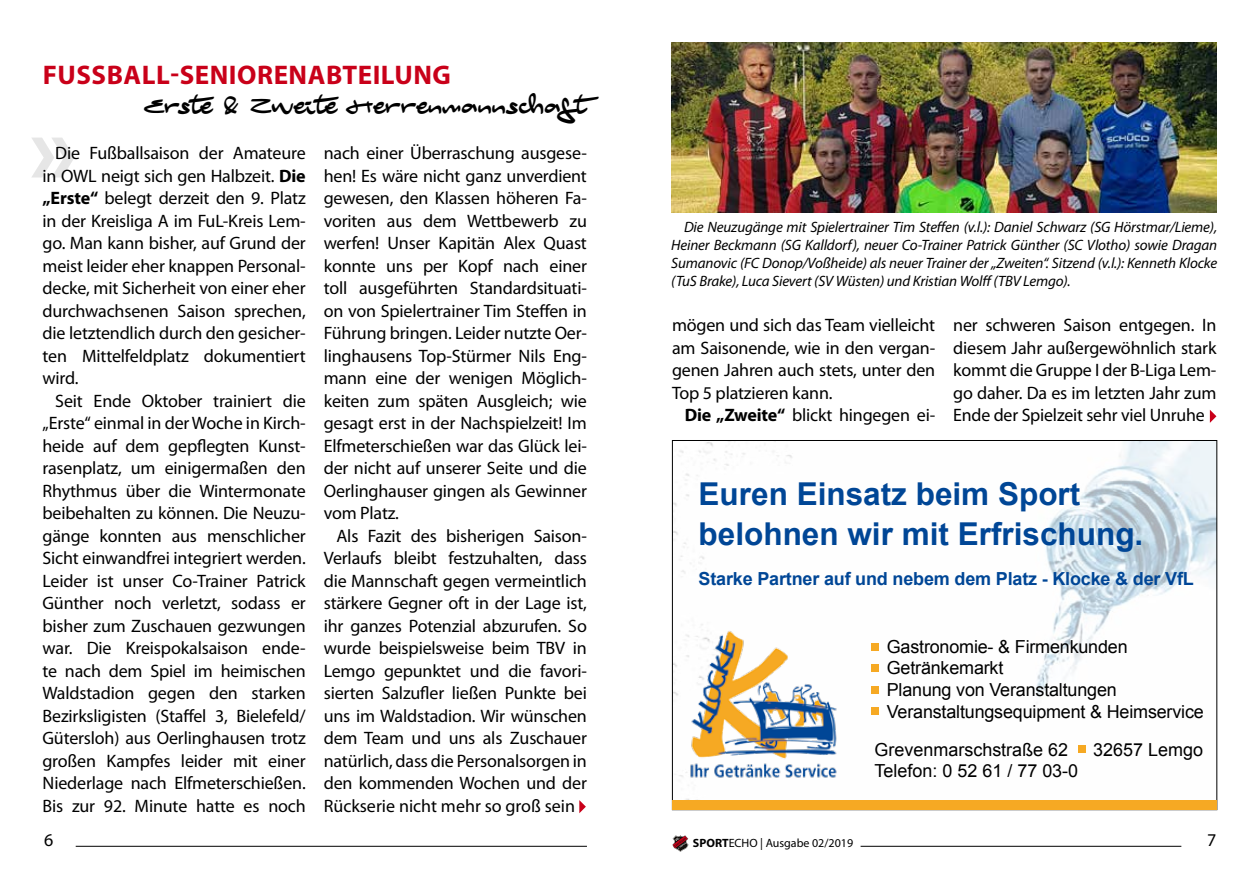
<style>
.page{position:relative;width:1259px;height:893px;background:#fff}
.page>*{position:absolute;margin:0;border:0;box-sizing:border-box;transform-origin:0 0}
.t1{font:700 31.5px/39.6px "Arial";color:#004696}
.t2{font:700 27px "Myriad Pro";letter-spacing:.02em;color:#c90019}
.t3{font:24px "City Birds";color:#000;scale:.94 1}
.t4{font:18px/22.5px "Myriad Pro";letter-spacing:-.01em;color:#000;text-align:justify}
.t5{font:18px/21.6px "Arial";letter-spacing:-.01em;color:#000}
.t6{font:700 18px "Arial";letter-spacing:-.01em;color:#004696}
.t7{font:italic 15px/18px "Myriad Pro";letter-spacing:-.01em;color:#000;text-align:justify}
.t8{font:12px "Myriad Pro";color:#000}
.s1{font-weight:700}
</style>
<div class="page">
<hr style="left:860px;top:846px;width:321px;height:1px;background:#000">
<svg style="left:672px;top:835px;width:16px;height:17px"></svg>
<hr style="left:76px;top:846px;width:511px;height:1px;background:#000">
<img style="left:674px;top:442px;width:541px;height:358px">
<img style="left:685px;top:625px;width:156px;height:159px">
<div style="left:871px;top:643px;width:8px;height:8px;background:#f6a923"></div>
<div style="left:871px;top:664px;width:8px;height:8px;background:#f6a923"></div>
<div style="left:871px;top:686px;width:8px;height:7px;background:#f6a923"></div>
<div style="left:871px;top:707px;width:8px;height:7px;background:#f6a923"></div>
<div style="left:1078px;top:745px;width:8px;height:8px;background:#f6a923"></div>
<div style="left:672px;top:800px;width:544px;height:10px;background:#f6a923"></div>
<svg style="left:32px;top:138px;width:42px;height:40px"></svg>
<img style="left:671px;top:43px;width:545px;height:170px">
<svg style="left:1209px;top:410px;width:7px;height:13px"></svg>
<svg style="left:579px;top:800px;width:7px;height:13px"></svg>
<h2 class="t2" style="left:43px;top:57px;width:410px">FUSSBALL-SENIORENABTEILUNG</h2>
<h3 class="t3" style="left:144px;top:91px;width:485px">Erste &amp; Zweite Herrenmannschaft</h3>
<p class="t4" style="left:43px;top:142px;width:265px;text-indent:13px">Die Fußballsaison der Amateure in OWL neigt sich gen Halbzeit. <span class="s1">Die „Erste“</span> belegt derzeit den 9. Platz in der Kreisliga A im FuL-Kreis Lem&shy;go. Man kann bisher, auf Grund der meist leider eher knappen Personal&shy;decke, mit Sicherheit von einer eher durchwachsenen Saison sprechen, die letztendlich durch den gesicher&shy;ten Mittelfeldplatz dokumentiert wird.</p>
<p class="t4" style="left:43px;top:389px;width:265px;text-indent:13px">Seit Ende Oktober trainiert die „Erste“ einmal in der Woche in Kirch&shy;heide auf dem gepflegten Kunst&shy;rasenplatz, um einigermaßen den Rhythmus über die Wintermonate beibehalten zu können. Die Neuzu&shy;gänge konnten aus menschlicher Sicht einwandfrei integriert werden.<br>Leider ist unser Co-Trainer Patrick Günther noch verletzt, sodass er bisher zum Zuschauen gezwungen war. Die Kreispokalsaison ende&shy;te nach dem Spiel im heimischen Waldstadion gegen den starken Bezirksligisten (Staffel 3, Bielefeld/ Gütersloh) aus Oerlinghausen trotz großen Kampfes leider mit einer Niederlage nach Elfmeterschießen.<br>Bis zur 92. Minute hatte es noch</p>
<p class="t4" style="left:324px;top:142px;width:265px">nach einer Überraschung ausgese&shy;hen! Es wäre nicht ganz unverdient gewesen, den Klassen höheren Fa&shy;voriten aus dem Wettbewerb zu werfen! Unser Kapitän Alex Quast konnte uns per Kopf nach einer toll ausgeführten Standardsituati&shy;on von Spielertrainer Tim Steffen in Führung bringen. Leider nutzte Oer&shy;linghausens Top-Stürmer Nils Eng&shy;mann eine der wenigen Möglich&shy;keiten zum späten Ausgleich; wie gesagt erst in der Nachspielzeit! Im Elfmeterschießen war das Glück lei&shy;der nicht auf unserer Seite und die Oerlinghauser gingen als Gewinner vom Platz.</p>
<p class="t4" style="left:324px;top:524px;width:265px;text-indent:13px">Als Fazit des bisherigen Saison-Verlaufs bleibt festzuhalten, dass die Mannschaft gegen vermeintlich stärkere Gegner oft in der Lage ist, ihr ganzes Potenzial abzurufen. So wurde beispielsweise beim TBV in Lemgo gepunktet und die favori&shy;sierten Salzufler ließen Punkte bei uns im Waldstadion. Wir wünschen dem Team und uns als Zuschauer natürlich, dass die Personalsorgen in den kommenden Wochen und der Rückserie nicht mehr so groß sein</p>
<p class="t7" style="left:671px;top:218px;width:547px;text-indent:13px">Die Neuzugänge mit Spielertrainer Tim Steffen (v.l.): Daniel Schwarz (SG Hörstmar/Lieme), Heiner Beckmann (SG Kalldorf), neuer Co-Trainer Patrick Günther (SC Vlotho) sowie Dragan Sumanovic (FC Donop/Voßheide) als neuer Trainer der „Zweiten“. Sitzend (v.l.): Kenneth Klocke (TuS Brake), Luca Sievert (SV Wüsten) und Kristian Wolff (TBV Lemgo).</p>
<p class="t4" style="left:672px;top:314px;width:265px">mögen und sich das Team vielleicht am Saisonende, wie in den vergan&shy;genen Jahren auch stets, unter den Top 5 platzieren kann.</p>
<p class="t4" style="left:685px;top:404px;width:252px"><span class="s1">Die „Zweite“</span> blickt hingegen ei-</p>
<p class="t4" style="left:953px;top:314px;width:265px">ner schweren Saison entgegen. In diesem Jahr außergewöhnlich stark kommt die Gruppe I der B-Liga Lem&shy;go daher. Da es im letzten Jahr zum Ende der Spielzeit sehr viel Unruhe</p>
<h1 class="t1" style="left:698px;top:476px;width:446px">Euren Einsatz beim Sport belohnen wir mit Erfrischung.</h1>
<p class="t6" style="left:698px;top:567px;width:497px">Starke Partner auf und nebem dem Platz - Klocke &amp; der VfL</p>
<p class="t5" style="left:887px;top:636px;width:318px">Gastronomie- &amp; Firmenkunden<br>Getränkemarkt<br>Planung von Veranstaltungen<br>Veranstaltungsequipment &amp; Heimservice</p>
<p class="t5" style="left:874px;top:739px;width:195px">Grevenmarschstraße 62</p>
<p class="t5" style="left:1093px;top:739px;width:111px">32657 Lemgo</p>
<p class="t5" style="left:874px;top:760px;width:205px">Telefon: 0 52 61 / 77 03-0</p>
<p class="t4" style="left:44px;top:828px;width:11px">6</p>
<p class="t8" style="left:693px;top:835px;width:162px"><span class="s1">SPORT</span>ECHO | Ausgabe 02/2019</p>
<p class="t4" style="left:1207px;top:828px;width:11px">7</p>
</div>
